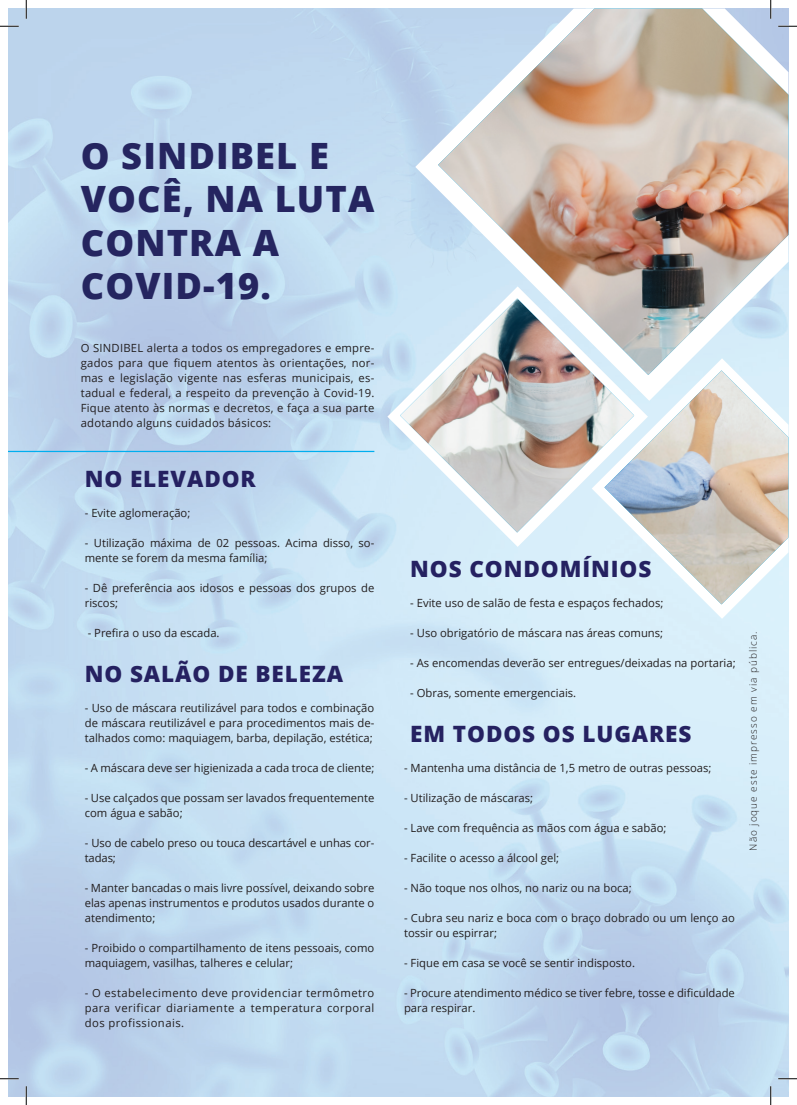
<style>
.page{position:relative;width:797px;height:1105px;background:#fff}
.page>*{position:absolute;margin:0;border:0;box-sizing:border-box;transform-origin:0 0}
.t1{font:800 36.25px/43.5px "Open Sans";letter-spacing:.03em;color:#252560}
.t2{font:800 22.5px "Open Sans";letter-spacing:.04em;color:#252161}
.t3{font:11.25px/15px "Open Sans";color:#231f20}
.t4{font:300 10px "Open Sans";letter-spacing:.1em;color:#231f20}
</style>
<div class="page">
<svg style="left:415px;top:9px;width:23px;height:277px;background:#c2d9ef"></svg>
<svg style="left:387px;top:286px;width:204px;height:261px;background:#d1e8f7"></svg>
<div style="left:591px;top:532px;width:197px;height:87px;background:#d9effa"></div>
<img style="left:438px;top:9px;width:350px;height:361px">
<img style="left:400px;top:298px;width:234px;height:234px">
<img style="left:604px;top:370px;width:184px;height:234px">
<hr style="left:9px;top:451px;width:365px;height:1px;background:#00aeef">
<svg style="left:0;top:25px;width:19px;height:2px"></svg>
<svg style="left:778px;top:25px;width:19px;height:2px"></svg>
<svg style="left:0;top:1078px;width:19px;height:1px"></svg>
<svg style="left:778px;top:1078px;width:19px;height:1px"></svg>
<svg style="left:25px;top:0;width:2px;height:19px"></svg>
<svg style="left:25px;top:1086px;width:2px;height:19px"></svg>
<svg style="left:770px;top:0;width:1px;height:19px"></svg>
<svg style="left:770px;top:1086px;width:1px;height:19px"></svg>
<h1 class="t1" style="left:81px;top:132px;width:295px">O SINDIBEL E<br>VOCÊ, NA LUTA<br>CONTRA A<br>COVID-19.</h1>
<p class="t3" style="left:81px;top:340px;width:295px;text-align:justify">O SINDIBEL alerta a todos os empregadores e empre&shy;gados para que fiquem atentos às orientações, nor&shy;mas e legislação vigente nas esferas municipais, es&shy;tadual e federal, a respeito da prevenção à Covid-19.<br>Fique atento às normas e decretos, e faça a sua parte adotando alguns cuidados básicos:</p>
<h2 class="t2" style="left:85px;top:462px;width:172px">NO ELEVADOR</h2>
<p class="t3" style="left:85px;top:505px;width:107px">- Evite aglomeração;</p>
<p class="t3" style="left:85px;top:535px;width:291px">- Utilização máxima de 02 pessoas. Acima disso, so&shy;mente se forem da mesma família;</p>
<p class="t3" style="left:85px;top:580px;width:291px">- Dê preferência aos idosos e pessoas dos grupos de riscos;</p>
<p class="t3" style="left:88px;top:625px;width:133px">- Prefira o uso da escada.</p>
<h2 class="t2" style="left:85px;top:657px;width:260px">NO SALÃO DE BELEZA</h2>
<p class="t3" style="left:85px;top:700px;width:291px;text-align:justify">- Uso de máscara reutilizável para todos e combinação de máscara reutilizável e para procedimentos mais de&shy;talhados como: maquiagem, barba, depilação, estética;</p>
<p class="t3" style="left:85px;top:760px;width:291px">- A máscara deve ser higienizada a cada troca de cliente;</p>
<p class="t3" style="left:85px;top:790px;width:291px">- Use calçados que possam ser lavados frequentemente com água e sabão;</p>
<p class="t3" style="left:85px;top:835px;width:291px">- Uso de cabelo preso ou touca descartável e unhas cor&shy;tadas;</p>
<p class="t3" style="left:85px;top:880px;width:291px;text-align:justify">- Manter bancadas o mais livre possível, deixando sobre elas apenas instrumentos e produtos usados durante o atendimento;</p>
<p class="t3" style="left:85px;top:940px;width:291px">- Proibido o compartilhamento de itens pessoais, como maquiagem, vasilhas, talheres e celular;</p>
<p class="t3" style="left:85px;top:985px;width:291px;text-align:justify">- O estabelecimento deve providenciar termômetro para verificar diariamente a temperatura corporal dos profissionais.</p>
<h2 class="t2" style="left:410px;top:552px;width:242px">NOS CONDOMÍNIOS</h2>
<p class="t3" style="left:410px;top:595px;width:255px">- Evite uso de salão de festa e espaços fechados;</p>
<p class="t3" style="left:410px;top:625px;width:254px">- Uso obrigatório de máscara nas áreas comuns;</p>
<p class="t3" style="left:410px;top:655px;width:327px">- As encomendas deverão ser entregues/deixadas na portaria;</p>
<p class="t3" style="left:410px;top:685px;width:167px">- Obras, somente emergenciais.</p>
<h2 class="t2" style="left:410px;top:717px;width:283px">EM TODOS OS LUGARES</h2>
<p class="t3" style="left:404px;top:760px;width:309px">- Mantenha uma distância de 1,5 metro de outras pessoas;</p>
<p class="t3" style="left:404px;top:790px;width:131px">- Utilização de máscaras;</p>
<p class="t3" style="left:404px;top:820px;width:264px">- Lave com frequência as mãos com água e sabão;</p>
<p class="t3" style="left:404px;top:850px;width:157px">- Facilite o acesso a álcool gel;</p>
<p class="t3" style="left:404px;top:880px;width:229px">- Não toque nos olhos, no nariz ou na boca;</p>
<p class="t3" style="left:404px;top:910px;width:332px">- Cubra seu nariz e boca com o braço dobrado ou um lenço ao tossir ou espirrar;</p>
<p class="t3" style="left:404px;top:955px;width:232px">- Fique em casa se você se sentir indisposto.</p>
<p class="t3" style="left:404px;top:985px;width:332px">- Procure atendimento médico se tiver febre, tosse e dificuldade para respirar.</p>
<p class="t4" style="left:746px;top:851px;width:221px;rotate:-90deg">Não joque este impresso em via pública.</p>
</div>
